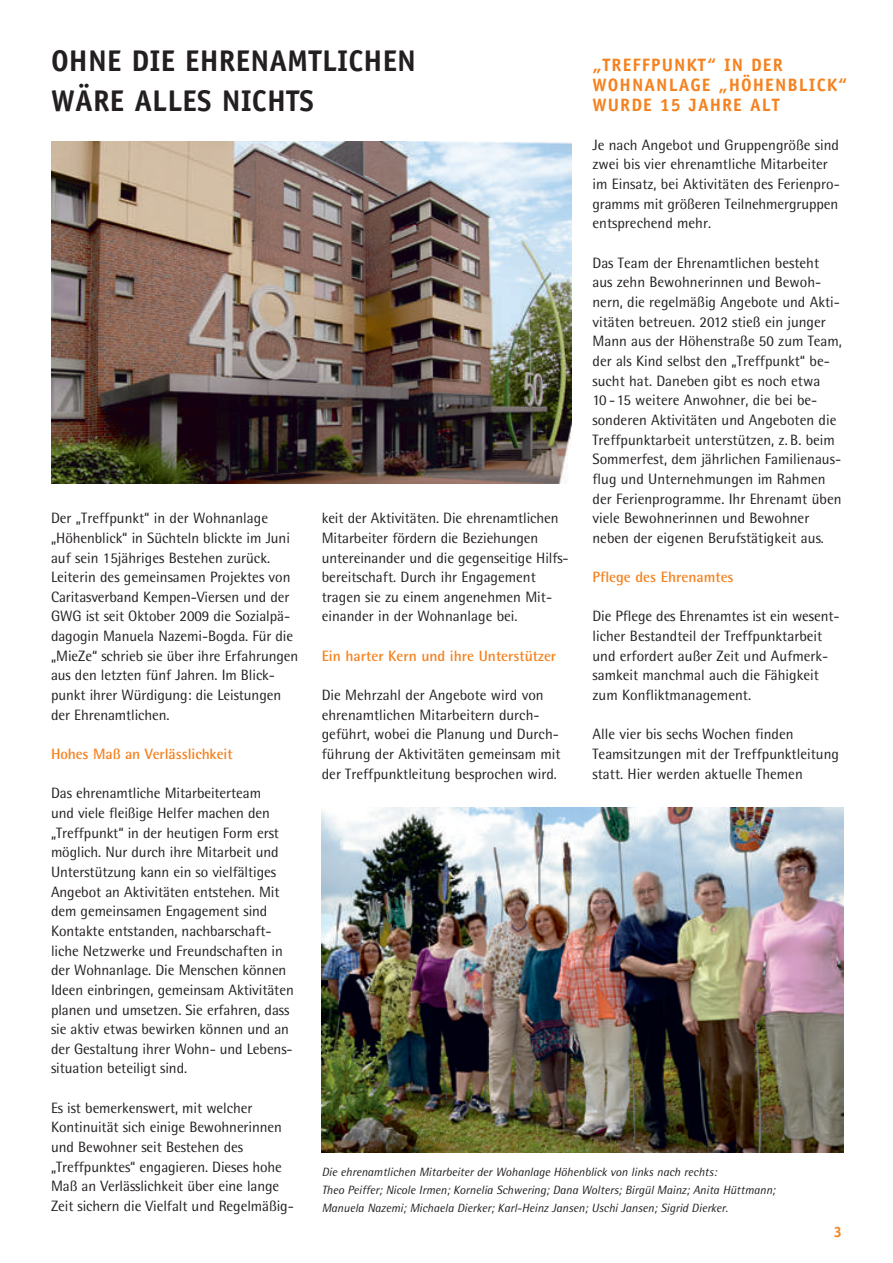
<style>
.page{position:relative;width:893px;height:1263px;background:#fff}
.page>*{position:absolute;margin:0;border:0;box-sizing:border-box;transform-origin:0 0}
.t1{font:700 30px/39.3px "Officina Sans";letter-spacing:.005em;color:#231f20}
.t2{font:700 18px/19.6px "Officina Sans";letter-spacing:.06em;color:#f58220}
.t3{font:15px/19.6px "Rotis Semi Sans";color:#231f20}
.t4{font:700 15px "Rotis Semi Sans";color:#f58220}
.t5{font:700 15px "Officina San ITC";color:#f58220}
.t6{font:italic 12px/18px "Rotis Semi Sans";color:#231f20}
</style>
<div class="page">
<img style="left:322px;top:808px;width:521px;height:344px">
<img style="left:51px;top:142px;width:520px;height:342px">
<h1 class="t1" style="left:51px;top:41px;width:367px">OHNE DIE EHRENAMTLICHEN<br>WÄRE ALLES NICHTS</h1>
<p class="t2" style="left:592px;top:55px;width:256px">„TREFFPUNKT“ IN DER<br>WOHNANLAGE „HÖHENBLICK“<br>WURDE 15 JAHRE ALT</p>
<p class="t3" style="left:51px;top:508px;width:249px">Der „Treffpunkt“ in der Wohnanlage „Höhenblick“ in Süchteln blickte im Juni auf sein 15jähriges Bestehen zurück. -Leiterin des gemeinsamen Projektes von Caritasverband Kempen-Viersen und der GWG ist seit Oktober 2009 die Sozialpä&shy;dagogin Manuela Nazemi-Bogda. Für die „MieZe“ schrieb sie über ihre Erfahrungen aus den letzten fünf Jahren. Im Blick&shy;punkt ihrer Würdigung: die Leistungen der Ehrenamtlichen.</p>
<p class="t4" style="left:51px;top:745px;width:183px">Hohes Maß an Verlässlichkeit</p>
<p class="t3" style="left:51px;top:783px;width:244px">Das ehrenamtliche Mitarbeiterteam<br>und viele fleißige Helfer machen den „Treffpunkt“ in der heutigen Form erst möglich. N ur durch ihre Mitarbeit und Unterstützung kann ein so vielfältiges Angebot an Aktivitäten entstehen. Mit dem gemeinsamen Engagement sind Kontakte entstanden, nachbarschaft&shy;liche Netzwerke und Freundschaften in der Wohnanlage. Die Menschen können Ideen einbringen, gemeinsam Aktivitäten planen und umsetzen. Sie erfahren, dass sie aktiv etwas bewirken können und an der Gestaltung ihrer Wohn- und Lebens&shy;situation beteiligt sind.</p>
<p class="t3" style="left:51px;top:1098px;width:244px">Es ist bemerkenswert, mit welcher Kontinuität sich einige Bewohnerinnen und Bewohner seit Bestehen des „Treffpunktes“ engagieren. Dieses hohe Maß an Verlässlichkeit über eine lange Zeit sichern die Vielfalt und Regelmäßig-</p>
<p class="t3" style="left:322px;top:508px;width:248px">keit der Aktivitäten. Die ehrenamtlichen Mitarbeiter fördern die Beziehungen untereinander und die gegenseitige H ilfs&shy;bereitschaft. Durch ihr Engagement tragen sie zu einem angenehmen Mit&shy;einander in der Wohnanlage bei.</p>
<p class="t4" style="left:322px;top:646px;width:236px">Ein harter Kern und ihre Unterstützer</p>
<p class="t3" style="left:322px;top:685px;width:240px">Die Mehrzahl der Angebote wird von ehrenamtlichen Mitarbeitern durch&shy;geführt, wobei die Planung und Durch&shy;führung der Aktivitäten gemeinsam mit der Treffpunktleitung besprochen wird.</p>
<p class="t3" style="left:592px;top:135px;width:249px">Je nach Angebot und Gruppengröße sind zwei bis vier ehrenamtliche Mitarbeiter im Einsatz, bei Aktivitäten des Ferienpro&shy;gramms mit größeren Teilnehmergruppen entsprechend mehr.</p>
<p class="t3" style="left:592px;top:253px;width:251px">Das Team der Ehrenamtlichen besteht aus zehn Bewohnerinnen und Bewoh&shy;nern, die regelmäßig Angebote und Akti&shy;vitäten betreuen. 2012 stieß ein junger Mann aus der Höhenstraße 50 zum Team, der als Kind selbst den „Treffpunkt“ be&shy;sucht hat. Daneben gibt es noch etwa<br>10 -15 weitere Anwohner, die bei be&shy;sonderen Aktivitäten und Angeboten die Treffpunktarbeit unterstützen, z. B. beim Sommerfest, dem jährlichen Familienaus&shy;flug und Unternehmungen im Rahmen der Ferienprogramme. Ihr Ehrenamt üben viele Bewohnerinnen und Bewohner neben der eigenen Berufstätigkeit aus.</p>
<p class="t4" style="left:592px;top:568px;width:143px">Pflege des Ehrenamtes</p>
<p class="t3" style="left:592px;top:606px;width:247px">Die Pflege des Ehrenamtes ist ein wesent&shy;licher Bestandteil der Treffpunktarbeit und erfordert außer Zeit und Aufmerk&shy;samkeit manchmal auch die Fähigkeit zum Konfliktmanagement.</p>
<p class="t3" style="left:592px;top:724px;width:248px">Alle vier bis sechs Wochen finden<br>Teamsitzungen mit der Treffpunktleitung statt. H ier werden aktuelle -Themen</p>
<p class="t6" style="left:322px;top:1162px;width:455px">Die ehrenamtlichen Mitarbeiter der Wohanlage Höhenblick von links nach rechts:<br>Theo Peiffer; Nicole Irmen; Kornelia Schwering; Dana Wolters; Birgül Mainz; Anita Hüttmann;<br>Manuela Nazemi; Michaela Dierker; Karl-Heinz Jansen; Uschi Jansen; Sigrid Dierker.</p>
<p class="t5" style="left:834px;top:1222px;width:10px">3</p>
</div>
